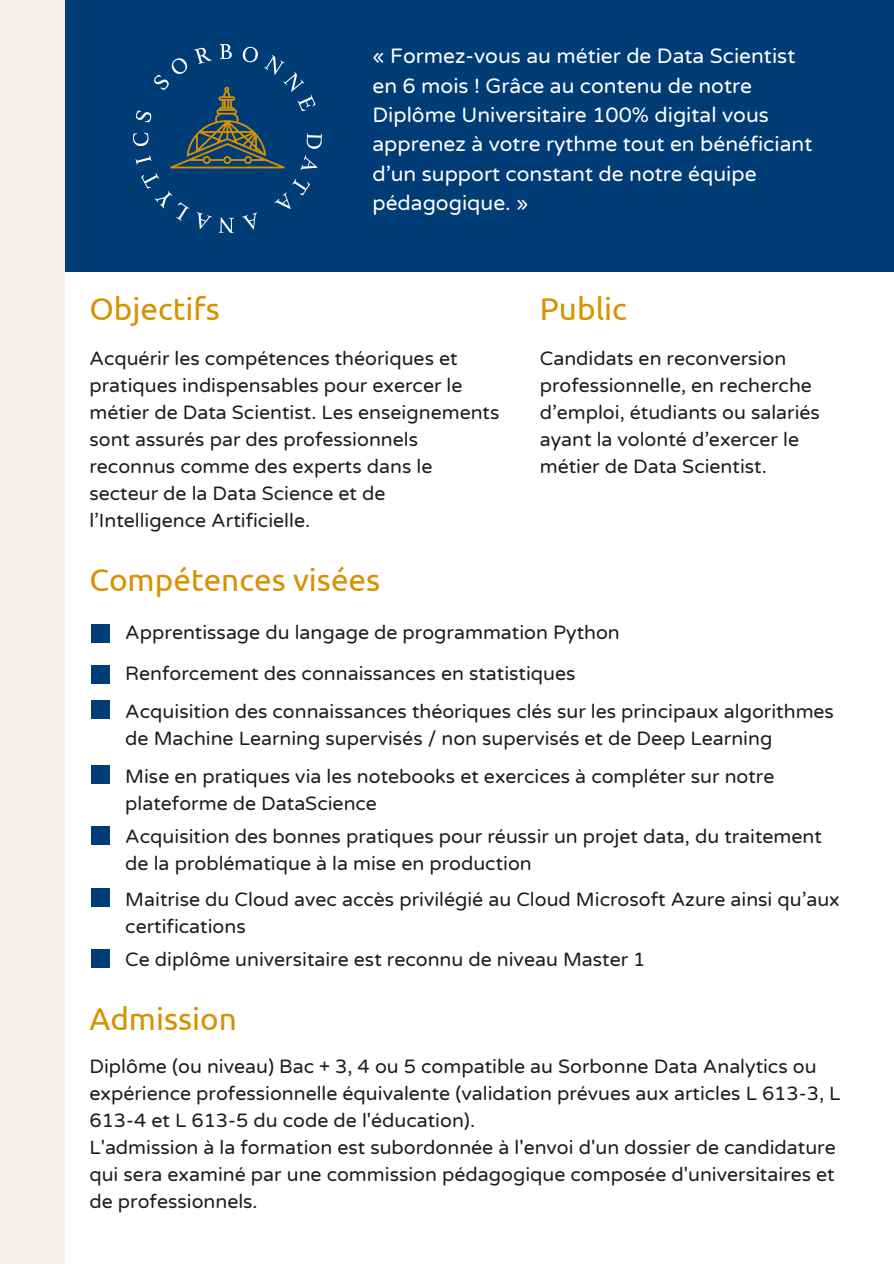
<style>
.page{position:relative;width:894px;height:1264px;background:#fff}
.page>*{position:absolute;margin:0;border:0;box-sizing:border-box;transform-origin:0 0}
.t1{font:31.5px "Ubuntu";color:#d79200}
.t2{font:21px/29.2px "Varela Round";color:#fff}
.t3{font:19.5px/27px "Varela Round";color:#1d1d1d}
</style>
<div class="page">
<div style="left:0;top:0;width:893px;height:272px;background:#003c76"></div>
<div style="left:0;top:0;width:64px;height:1263px;background:#f5f0ed"></div>
<img style="left:133px;top:44px;width:188px;height:188px">
<div style="left:92px;top:624px;width:18px;height:18px;background:#003c76"></div>
<div style="left:92px;top:665px;width:18px;height:18px;background:#003c76"></div>
<div style="left:92px;top:701px;width:18px;height:18px;background:#003c76"></div>
<div style="left:92px;top:765px;width:18px;height:18px;background:#003c76"></div>
<div style="left:92px;top:826px;width:18px;height:18px;background:#003c76"></div>
<div style="left:92px;top:888px;width:18px;height:18px;background:#003c76"></div>
<div style="left:92px;top:949px;width:18px;height:18px;background:#003c76"></div>
<p class="t2" style="left:372px;top:42px;width:441px">« Formez-vous au métier de Data Scientist en 6 mois ! Grâce au contenu de notre Diplôme Universitaire 100% digital vous apprenez à votre rythme tout en bénéficiant d’un support constant de notre équipe pédagogique. »</p>
<p class="t1" style="left:89px;top:291px;width:132px">Objectifs</p>
<p class="t3" style="left:89px;top:345px;width:411px">Acquérir les compétences théoriques et pratiques indispensables pour exercer le métier de Data Scientist. Les enseignements sont assurés par des professionnels reconnus comme des experts dans le secteur de la Data Science et de l’Intelligence Artificielle.</p>
<p class="t1" style="left:539px;top:291px;width:89px">Public</p>
<p class="t3" style="left:539px;top:345px;width:281px">Candidats en reconversion professionnelle, en recherche d’emploi, étudiants ou salariés ayant la volonté d’exercer le métier de Data Scientist.</p>
<p class="t1" style="left:89px;top:561px;width:292px">Compétences visées</p>
<p class="t3" style="left:125px;top:619px;width:496px">Apprentissage du langage de programmation Python</p>
<p class="t3" style="left:125px;top:660px;width:451px">Renforcement des connaissances en statistiques</p>
<p class="t3" style="left:125px;top:698px;width:710px">Acquisition des connaissances théoriques clés sur les principaux algorithmes de Machine Learning supervisés / non supervisés et de Deep Learning</p>
<p class="t3" style="left:125px;top:763px;width:650px">Mise en pratiques via les notebooks et exercices à compléter sur notre plateforme de DataScience</p>
<p class="t3" style="left:125px;top:823px;width:698px">Acquisition des bonnes pratiques pour réussir un projet data, du traitement de la problématique à la mise en production</p>
<p class="t3" style="left:125px;top:886px;width:715px">Maitrise du Cloud avec accès privilégié au Cloud Microsoft Azure ainsi qu’aux certifications</p>
<p class="t3" style="left:125px;top:946px;width:521px">Ce diplôme universitaire est reconnu de niveau Master 1</p>
<p class="t1" style="left:89px;top:1000px;width:149px">Admission</p>
<p class="t3" style="left:89px;top:1052px;width:752px">Diplôme (ou niveau) Bac + 3, 4 ou 5 compatible au Sorbonne Data Analytics ou expérience professionnelle équivalente (validation prévues aux articles L 613-3, L<br>613-4 et L 613-5 du code de l'éducation).</p>
<p class="t3" style="left:89px;top:1134px;width:747px;text-align:justify">L'admission à la formation est subordonnée à l'envoi d'un dossier de candidature qui sera examiné par une commission pédagogique composée d'universitaires et de professionnels.</p>
</div>
